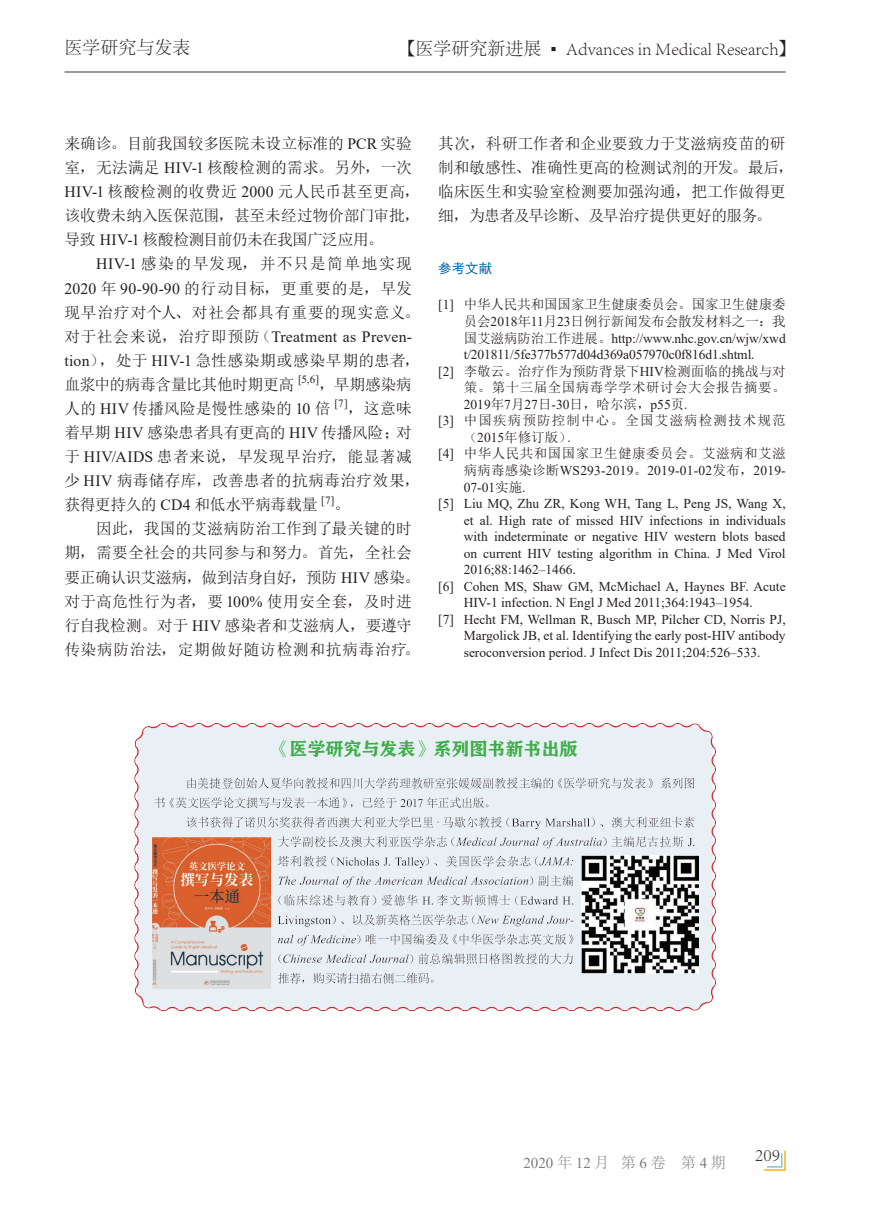
<style>
.page{position:relative;width:893px;height:1212px;background:#fff}
.page>*{position:absolute;margin:0;border:0;box-sizing:border-box;transform-origin:0 0}
.CenterFooter2{font:300 18px "Adobe Song Std";color:#231f20}
.t1{font:18px "FZCHSJW GB1 0";color:#40ae49}
.Para{font:15.75px/24.2px "N Sim Sun";letter-spacing:.005em;color:#231f20}
.t2{font:15px "Times New Roman";color:#7c7c80}
.Reference{font:13.5px/16.5px "Times New Roman";color:#231f20;text-align:justify}
.Reference-2{font:13.5px/16.5px "N Sim Sun";letter-spacing:.04em;color:#231f20;text-align:justify}
.Reference-3{font:13.5px/16.5px "N Sim Sun";letter-spacing:.09em;color:#231f20}
.ReferenceTitle{font:13.5px "Sim Hei";color:#0065a4}
.s1{font-family:"Adobe Fangsong Std";font-weight:400}
.s2{font-family:"Arial Narrow";font-weight:400}
.s3{font-family:"Times New Roman"}
.s4{font-family:"N Sim Sun"}
.s5{font-family:"Adobe Song Std";font-weight:300}
</style>
<div class="page">
<hr style="left:64px;top:71px;width:722px;height:2px;background:#7c7c80">
<svg style="left:763px;top:1150px;width:23px;height:21px"></svg>
<svg style="left:134px;top:723px;width:582px;height:289px;background:#e0e4e9"></svg>
<div style="left:152px;top:830px;width:126px;height:158px;background:#e8f0f6"></div>
<img style="left:152px;top:837px;width:118px;height:151px">
<div style="left:574px;top:848px;width:124px;height:135px;background:#e8f0f6"></div>
<img style="left:581px;top:855px;width:117px;height:118px">
<p class="CenterFooter2" style="left:64px;top:38px;width:127px">医学研究与发表</p>
<p class="CenterFooter2" style="left:397px;top:39px;width:401px"><span class="s1">【</span>医学研究新进展 <span class="s2">▪</span> Advances in Medical Research<span class="s1">】</span></p>
<p class="Para" style="left:64px;top:131px;width:357px">来确诊。目前我国较多医院未设立标准的 <span class="s3">PCR</span> 实验室，无法满足 <span class="s3">HIV-1</span> 核酸检测的需求。另外，一次<br><span class="s3">HIV-1</span> 核酸检测的收费近 <span class="s3">2000</span> 元人民币甚至更高，该收费未纳入医保范围，甚至未经过物价部门审批，导致 <span class="s3">HIV-1</span> 核酸检测目前仍未在我国广泛应用。</p>
<p class="Para" style="left:64px;top:252px;width:357px;text-indent:32px"><span class="s3">HIV-1</span> 感染的早发现，并不只是简单地实现<br><span class="s3">2020</span> 年 <span class="s3">90-90-90</span> 的行动目标，更重要的是，早发现早治疗对个人、对社会都具有重要的现实意义。对于社会来说，治疗即预防（<span class="s3">Treatment as Preven&shy;tion</span>），处于 <span class="s3">HIV-1</span> 急性感染期或感染早期的患者，血浆中的病毒含量比其他时期更高 <sup>[5,6]</sup>，早期感染病人的 <span class="s3">HIV</span> 传播风险是慢性感染的 <span class="s3">10</span> 倍 <sup>[7]</sup>，这意味着早期 <span class="s3">HIV</span> 感染患者具有更高的 <span class="s3">HIV</span> 传播风险；对于 <span class="s3">HIV/AIDS</span> 患者来说，早发现早治疗，能显著减少 <span class="s3">HIV</span> 病毒储存库，改善患者的抗病毒治疗效果，获得更持久的 <span class="s3">CD4</span> 和低水平病毒载量 <sup>[7]</sup>。</p>
<p class="Para" style="left:64px;top:517px;width:357px;text-indent:32px">因此，我国的艾滋病防治工作到了最关键的时期，需要全社会的共同参与和努力。首先，全社会要正确认识艾滋病，做到洁身自好，预防 <span class="s3">HIV</span> 感染。对于高危性行为者，要 <span class="s3">100%</span> 使用安全套，及时进行自我检测。对于 <span class="s3">HIV</span> 感染者和艾滋病人，要遵守传染病防治法，定期做好随访检测和抗病毒治疗。</p>
<p class="Para" style="left:438px;top:131px;width:357px">其次，科研工作者和企业要致力于艾滋病疫苗的研制和敏感性、准确性更高的检测试剂的开发。最后，临床医生和实验室检测要加强沟通，把工作做得更细，为患者及早诊断、及早治疗提供更好的服务。</p>
<p class="ReferenceTitle" style="left:438px;top:262px;width:55px">参考文献</p>
<p class="Reference" style="left:464px;top:296px;width:324px;text-indent:-26px">[1] <span class="s4">中华人民共和国国家卫生健康委员会。国家卫生健康委员会</span>2018<span class="s4">年</span>11<span class="s4">月</span>23<span class="s4">日例行新闻发布会散发材料之一：我国艾滋病防治工作进展。</span>http://www.nhc.gov.cn/wjw/xwd t/201811/5fe377b577d04d369a057970c0f816d1.shtml.</p>
<p class="Reference-2" style="left:464px;top:363px;width:324px;text-indent:-26px"><span class="s3">[2]</span> 李敬云。治疗作为预防背景下<span class="s3">HIV</span>检测面临的挑战与对策。第十三届全国病毒学学术研讨会大会报告摘要。<span class="s3">2019</span>年<span class="s3">7</span>月<span class="s3">27</span>日<span class="s3">-30</span>日，哈尔滨，<span class="s3">p55</span>页<span class="s3">.</span></p>
<p class="Reference-3" style="left:464px;top:412px;width:323px;text-indent:-26px"><span class="s3">[3]</span> 中国疾病预防控制中心。全国艾滋病检测技术规范（<span class="s3">2015</span>年修订版）<span class="s3">.</span></p>
<p class="Reference-2" style="left:464px;top:445px;width:324px;text-indent:-26px"><span class="s3">[4]</span> 中华人民共和国国家卫生健康委员会。艾滋病和艾滋病病毒感染诊断<span class="s3">WS293-2019</span>。<span class="s3">2019-01-02</span>发布，<span class="s3">2019- 07-01</span>实施<span class="s3">.</span></p>
<p class="Reference" style="left:464px;top:495px;width:323px;text-indent:-26px">[5] Liu MQ, Zhu ZR, Kong WH, Tang L, Peng JS, Wang X, et al. High rate of missed HIV infections in individuals with indeterminate or negative HIV western blots based on current HIV testing algorithm in China. J Med Virol 2016;88:1462–1466.</p>
<p class="Reference" style="left:438px;top:578px;width:349px;text-align:center">[6] Cohen MS, Shaw GM, McMichael A, Haynes BF. Acute<br>HIV-1 infection. N Engl J Med 2011;364:1943–1954.</p>
<p class="Reference" style="left:464px;top:611px;width:323px;text-indent:-26px">[7] Hecht FM, Wellman R, Busch MP, Pilcher CD, Norris PJ, Margolick JB, et al. Identifying the early post-HIV antibody seroconversion period. J Infect Dis 2011;204:526–533.</p>
<p class="t1" style="left:271px;top:738px;width:307px">《医学研究与发表》系列图书新书出版</p>
<p class="t2" style="left:523px;top:1152px;width:204px">2020<span class="s5">年</span>12<span class="s5">月 第</span>6<span class="s5">卷 第</span>4<span class="s5">期</span></p>
<p class="CenterFooter2" style="left:755px;top:1145px;width:26px">209</p>
</div>
